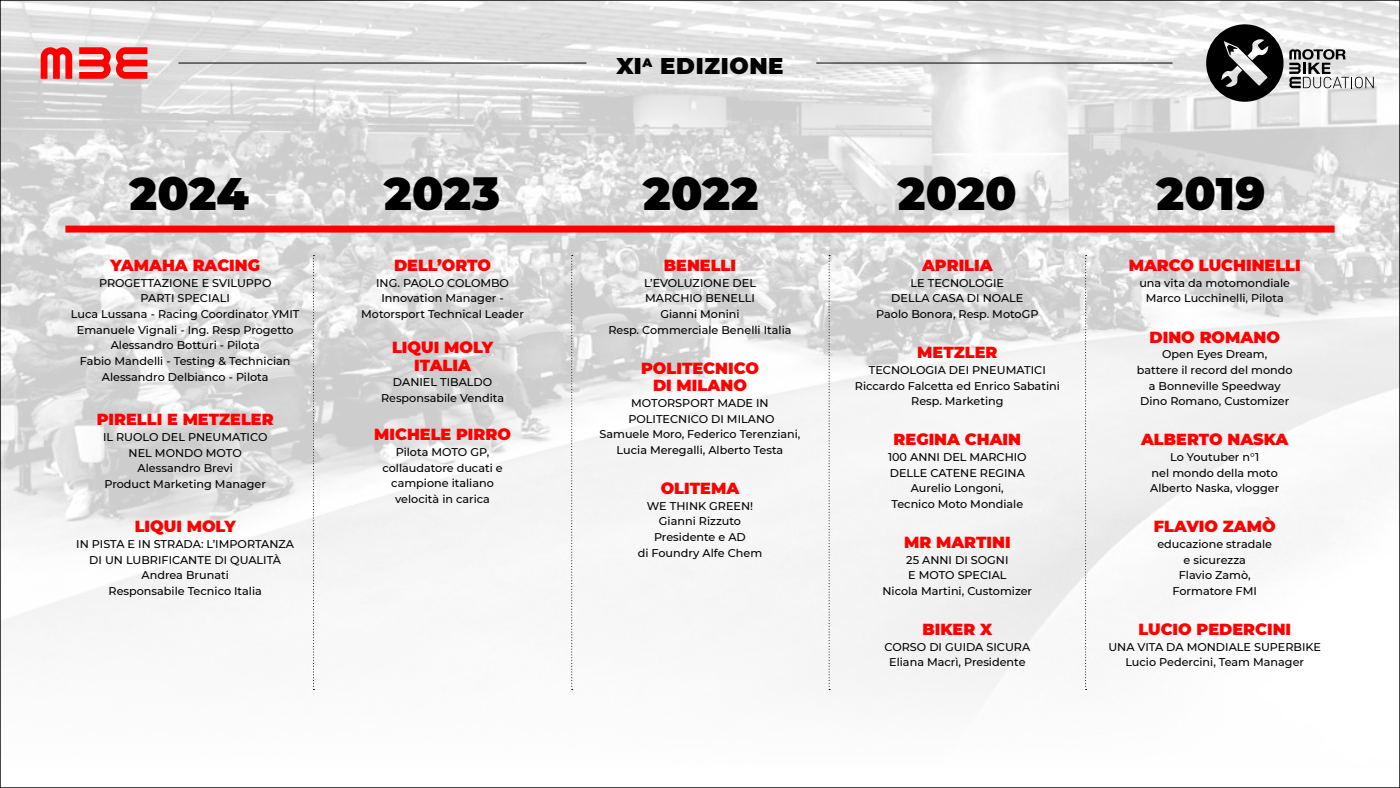
<style>
.page{position:relative;width:1400px;height:788px;background:#fff}
.page>*{position:absolute;margin:0;border:0;box-sizing:border-box;transform-origin:0 0}
.t1{font:900 45.5px "Montserrat";letter-spacing:.005em;color:#000}
.t2{font:900 22.75px "Montserrat";letter-spacing:.03em;color:#000}
.t3{font:900 16.1px "Montserrat";color:#f00}
.t4{font:500 11.2px "Montserrat";color:#000}
</style>
<div class="page">
<img style="left:2px;top:2px;width:1396px;height:692px">
<svg style="left:1206px;top:24px;width:168px;height:78px"></svg>
<svg style="left:41px;top:47px;width:31px;height:32px"></svg>
<svg style="left:79px;top:47px;width:68px;height:32px"></svg>
<svg style="left:1085px;top:255px;width:2px;height:435px"></svg>
<svg style="left:829px;top:255px;width:1px;height:435px"></svg>
<svg style="left:571px;top:255px;width:2px;height:435px"></svg>
<svg style="left:313px;top:255px;width:1px;height:435px"></svg>
<div style="left:65px;top:225px;width:1270px;height:7px;background:#f00"></div>
<hr style="left:178px;top:63px;width:408px;height:1px;background:#000">
<hr style="left:816px;top:63px;width:356px;height:1px;background:#000">
<p class="t2" style="left:616px;top:48px;width:169px">XI<sup>A</sup> EDIZIONE</p>
<p class="t1" style="left:129px;top:160px;width:121px">2024</p>
<p class="t1" style="left:384px;top:160px;width:117px">2023</p>
<p class="t1" style="left:643px;top:160px;width:117px">2022</p>
<p class="t1" style="left:898px;top:160px;width:120px">2020</p>
<p class="t1" style="left:1157px;top:160px;width:111px">2019</p>
<p class="t3" style="left:110px;top:253px;width:151px">YAMAHA RACING</p>
<p class="t4" style="left:99px;top:275px;width:174px">PROGETTAZIONE E SVILUPPO</p>
<p class="t4" style="left:141px;top:290px;width:91px">PARTI SPECIALI</p>
<p class="t4" style="left:71px;top:306px;width:230px">Luca Lussana - Racing Coordinator YMIT</p>
<p class="t4" style="left:77px;top:322px;width:218px">Emanuele Vignali - Ing. Resp Progetto</p>
<p class="t4" style="left:111px;top:337px;width:151px">Alessandro Botturi - Pilota</p>
<p class="t4" style="left:80px;top:353px;width:212px">Fabio Mandelli - Testing &amp; Technician</p>
<p class="t4" style="left:102px;top:369px;width:168px">Alessandro Delbianco - Pilota</p>
<p class="t3" style="left:97px;top:407px;width:178px">PIRELLI E METZELER</p>
<p class="t4" style="left:103px;top:429px;width:166px">IL RUOLO DEL PNEUMATICO</p>
<p class="t4" style="left:129px;top:444px;width:115px">NEL MONDO MOTO</p>
<p class="t4" style="left:138px;top:460px;width:97px">Alessandro Brevi</p>
<p class="t4" style="left:104px;top:476px;width:163px">Product Marketing Manager</p>
<p class="t3" style="left:135px;top:514px;width:103px">LIQUI MOLY</p>
<p class="t4" style="left:76px;top:536px;width:219px">IN PISTA E IN STRADA: L’IMPORTANZA</p>
<p class="t4" style="left:89px;top:551px;width:193px">DI UN LUBRIFICANTE DI QUALITÀ</p>
<p class="t4" style="left:142px;top:567px;width:89px">Andrea Brunati</p>
<p class="t4" style="left:109px;top:583px;width:155px">Responsabile Tecnico Italia</p>
<p class="t3" style="left:394px;top:253px;width:99px">DELL’ORTO</p>
<p class="t4" style="left:376px;top:275px;width:134px">ING. PAOLO COLOMBO</p>
<p class="t4" style="left:381px;top:290px;width:124px">Innovation Manager -</p>
<p class="t4" style="left:361px;top:306px;width:164px">Motorsport Technical Leader</p>
<p class="t3" style="left:392px;top:335px;width:103px">LIQUI MOLY</p>
<p class="t3" style="left:414px;top:352px;width:58px">ITALIA</p>
<p class="t4" style="left:393px;top:374px;width:101px">DANIEL TIBALDO</p>
<p class="t4" style="left:381px;top:390px;width:125px">Responsabile Vendita</p>
<p class="t3" style="left:374px;top:422px;width:138px">MICHELE PIRRO</p>
<p class="t4" style="left:396px;top:444px;width:95px">Pilota MOTO GP,</p>
<p class="t4" style="left:382px;top:459px;width:122px">collaudatore ducati e</p>
<p class="t4" style="left:391px;top:475px;width:104px">campione italiano</p>
<p class="t4" style="left:395px;top:491px;width:96px">velocità in carica</p>
<p class="t3" style="left:664px;top:253px;width:74px">BENELLI</p>
<p class="t4" style="left:644px;top:275px;width:113px">L’EVOLUZIONE DEL</p>
<p class="t4" style="left:645px;top:290px;width:111px">MARCHIO BENELLI</p>
<p class="t4" style="left:660px;top:306px;width:81px">Gianni Monini</p>
<p class="t4" style="left:608px;top:322px;width:185px">Resp. Commerciale Benelli Italia</p>
<p class="t3" style="left:641px;top:356px;width:119px">POLITECNICO</p>
<p class="t3" style="left:653px;top:373px;width:95px">DI MILANO</p>
<p class="t4" style="left:631px;top:395px;width:139px">MOTORSPORT MADE IN</p>
<p class="t4" style="left:628px;top:411px;width:148px">POLITECNICO DI MILANO</p>
<p class="t4" style="left:599px;top:426px;width:203px">Samuele Moro, Federico Terenziani,</p>
<p class="t4" style="left:617px;top:442px;width:168px">Lucia Meregalli, Alberto Testa</p>
<p class="t3" style="left:661px;top:476px;width:80px">OLITEMA</p>
<p class="t4" style="left:647px;top:498px;width:108px">WE THINK GREEN!</p>
<p class="t4" style="left:659px;top:513px;width:84px">Gianni Rizzuto</p>
<p class="t4" style="left:654px;top:529px;width:93px">Presidente e AD</p>
<p class="t4" style="left:638px;top:545px;width:126px">di Foundry Alfe Chem</p>
<p class="t3" style="left:922px;top:253px;width:72px">APRILIA</p>
<p class="t4" style="left:911px;top:275px;width:95px">LE TECNOLOGIE</p>
<p class="t4" style="left:891px;top:290px;width:134px">DELLA CASA DI NOALE</p>
<p class="t4" style="left:876px;top:306px;width:164px">Paolo Bonora, Resp. MotoGP</p>
<p class="t3" style="left:917px;top:340px;width:82px">METZLER</p>
<p class="t4" style="left:869px;top:362px;width:178px">TECNOLOGIA DEI PNEUMATICI</p>
<p class="t4" style="left:855px;top:377px;width:207px">Riccardo Falcetta ed Enrico Sabatini</p>
<p class="t4" style="left:911px;top:393px;width:94px">Resp. Marketing</p>
<p class="t3" style="left:894px;top:427px;width:129px">REGINA CHAIN</p>
<p class="t4" style="left:888px;top:449px;width:140px">100 ANNI DEL MARCHIO</p>
<p class="t4" style="left:890px;top:465px;width:137px">DELLE CATENE REGINA</p>
<p class="t4" style="left:911px;top:480px;width:94px">Aurelio Longoni,</p>
<p class="t4" style="left:891px;top:496px;width:133px">Tecnico Moto Mondiale</p>
<p class="t3" style="left:904px;top:530px;width:108px">MR MARTINI</p>
<p class="t4" style="left:906px;top:552px;width:104px">25 ANNI DI SOGNI</p>
<p class="t4" style="left:908px;top:567px;width:100px">E MOTO SPECIAL</p>
<p class="t4" style="left:883px;top:583px;width:151px">Nicola Martini, Customizer</p>
<p class="t3" style="left:922px;top:617px;width:71px">BIKER X</p>
<p class="t4" style="left:884px;top:639px;width:147px">CORSO DI GUIDA SICURA</p>
<p class="t4" style="left:889px;top:654px;width:138px">Eliana Macrì, Presidente</p>
<p class="t3" style="left:1129px;top:253px;width:174px">MARCO LUCHINELLI</p>
<p class="t4" style="left:1139px;top:275px;width:152px">una vita da motomondiale</p>
<p class="t4" style="left:1146px;top:290px;width:140px">Marco Lucchinelli, Pilota</p>
<p class="t3" style="left:1150px;top:325px;width:132px">DINO ROMANO</p>
<p class="t4" style="left:1162px;top:346px;width:107px">Open Eyes Dream,</p>
<p class="t4" style="left:1137px;top:362px;width:157px">battere il record del mondo</p>
<p class="t4" style="left:1149px;top:377px;width:133px">a Bonneville Speedway</p>
<p class="t4" style="left:1140px;top:393px;width:151px">Dino Romano, Customizer</p>
<p class="t3" style="left:1141px;top:427px;width:149px">ALBERTO NASKA</p>
<p class="t4" style="left:1170px;top:449px;width:91px">Lo Youtuber n°1</p>
<p class="t4" style="left:1152px;top:465px;width:128px">nel mondo della moto</p>
<p class="t4" style="left:1150px;top:480px;width:131px">Alberto Naska, vlogger</p>
<p class="t3" style="left:1154px;top:514px;width:123px">FLAVIO ZAMÒ</p>
<p class="t4" style="left:1157px;top:536px;width:116px">educazione stradale</p>
<p class="t4" style="left:1184px;top:552px;width:64px">e sicurezza</p>
<p class="t4" style="left:1179px;top:567px;width:73px">Flavio Zamò,</p>
<p class="t4" style="left:1173px;top:583px;width:86px">Formatore FMI</p>
<p class="t3" style="left:1138px;top:617px;width:154px">LUCIO PEDERCINI</p>
<p class="t4" style="left:1108px;top:639px;width:214px">UNA VITA DA MONDIALE SUPERBIKE</p>
<p class="t4" style="left:1125px;top:654px;width:180px">Lucio Pedercini, Team Manager</p>
</div>
